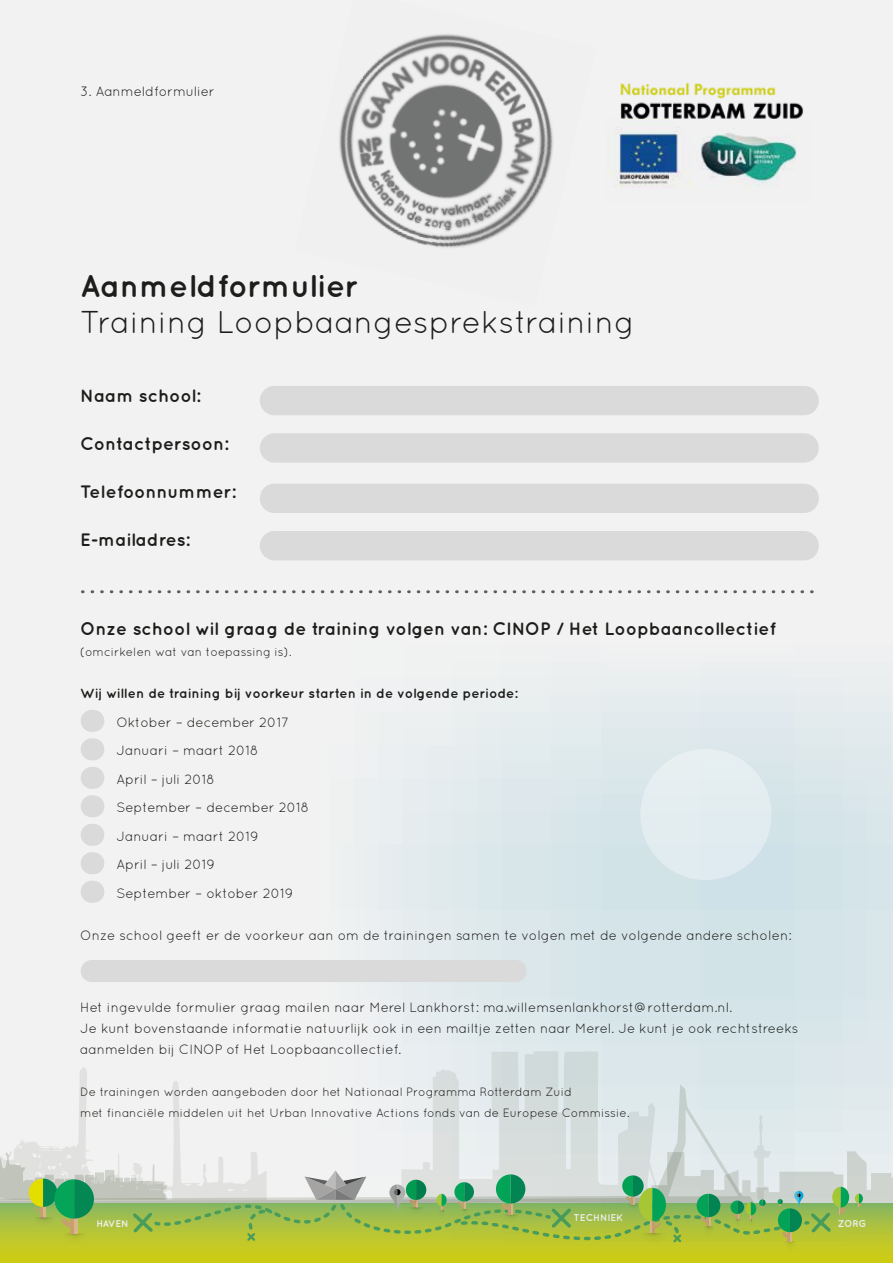
<style>
.page{position:relative;width:893px;height:1263px;background:#f2f2f2}
.page>*{position:absolute;margin:0;border:0;box-sizing:border-box;transform-origin:0 0}
.t1{font:31.5px "Quicksand";color:#1d1d1b}
.t2{font:700 31.5px "Quicksand";color:#1d1d1b}
.t3{font:700 18px "Quicksand";color:#1d1d1b}
.t4{font:13.5px/28.5px "Quicksand";color:#1d1d1b}
.t5{font:700 13.5px "Quicksand";color:#1d1d1b}
.t6{font:12px/21px "Quicksand";color:#1d1d1b}
.t7{font:700 9.75px "Quicksand";color:#f0f0f0}
</style>
<div class="page">
<div style="left:0;top:1203px;width:893px;height:60px;background:#c9cb1b"></div>
<svg style="left:0;top:1067px;width:305px;height:177px"></svg>
<svg style="left:305px;top:687px;width:588px;height:576px"></svg>
<div style="left:640px;top:749px;width:131px;height:131px;background:#e3edf0;border-radius:50%"></div>
<img style="left:339px;top:34px;width:214px;height:214px">
<div style="left:260px;top:386px;width:559px;height:29px;background:#dadada;border-radius:15px"></div>
<div style="left:260px;top:433px;width:559px;height:30px;background:#dadada;border-radius:15px"></div>
<div style="left:81px;top:960px;width:445px;height:22px;background:#dadada;border-radius:11px"></div>
<div style="left:260px;top:484px;width:559px;height:29px;background:#dadada;border-radius:15px"></div>
<div style="left:260px;top:531px;width:559px;height:29px;background:#dadada;border-radius:15px"></div>
<div style="left:81px;top:710px;width:23px;height:22px;background:#dadada;border-radius:11px"></div>
<div style="left:81px;top:738px;width:23px;height:22px;background:#dadada;border-radius:11px"></div>
<div style="left:81px;top:767px;width:23px;height:22px;background:#dadada;border-radius:11px"></div>
<div style="left:81px;top:795px;width:23px;height:22px;background:#dadada;border-radius:11px"></div>
<div style="left:81px;top:824px;width:23px;height:22px;background:#dadada;border-radius:11px"></div>
<div style="left:81px;top:852px;width:23px;height:22px;background:#dadada;border-radius:11px"></div>
<div style="left:81px;top:881px;width:23px;height:22px;background:#dadada;border-radius:11px"></div>
<svg style="left:82px;top:590px;width:732px;height:3px"></svg>
<img style="left:620px;top:83px;width:183px;height:36px">
<img style="left:614px;top:119px;width:183px;height:69px">
<p class="t4" style="left:80px;top:77px;width:136px">3. Aanmeldformulier</p>
<h1 class="t2" style="left:80px;top:267px;width:280px">Aanmeldformulier</h1>
<h1 class="t1" style="left:80px;top:304px;width:556px">Training Loopbaangesprekstraining</h1>
<h2 class="t3" style="left:80px;top:385px;width:122px">Naam school:</h2>
<h2 class="t3" style="left:80px;top:433px;width:150px">Contactpersoon:</h2>
<h2 class="t3" style="left:80px;top:481px;width:157px">Telefoonnummer:</h2>
<h2 class="t3" style="left:80px;top:529px;width:111px">E-mailadres:</h2>
<h2 class="t3" style="left:80px;top:618px;width:697px">Onze school wil graag de training volgen van: CINOP / Het Loopbaancollectief</h2>
<p class="t6" style="left:80px;top:641px;width:213px">(omcirkelen wat van toepassing is).</p>
<p class="t5" style="left:80px;top:685px;width:439px">Wij willen de training bij voorkeur starten in de volgende periode:</p>
<p class="t4" style="left:116px;top:708px;width:194px">Oktober – december 2017<br>Januari – maart 2018<br>April – juli 2018<br>September – december 2018<br>Januari – maart 2019<br>April – juli 2019<br>September – oktober 2019</p>
<p class="t4" style="left:80px;top:921px;width:713px">Onze school geeft er de voorkeur aan om de trainingen samen te volgen met de volgende andere scholen:</p>
<p class="t4" style="left:80px;top:996px;width:720px;line-height:21px">Het ingevulde formulier graag mailen naar Merel Lankhorst: ma.willemsenlankhorst@rotterdam.nl.<br>Je kunt bovenstaande informatie natuurlijk ook in een mailtje zetten naar Merel. Je kunt je ook rechtstreeks aanmelden bij CINOP of Het Loopbaancollectief.</p>
<p class="t6" style="left:80px;top:1081px;width:551px">De trainingen worden aangeboden door het Nationaal Programma Rotterdam Zuid<br>met financiële middelen uit het Urban Innovative Actions fonds van de Europese Commissie.</p>
<p class="t7" style="left:97px;top:1218px;width:34px">HAVEN</p>
<p class="t7" style="left:574px;top:1212px;width:51px">TECHNIEK</p>
<p class="t7" style="left:838px;top:1218px;width:30px">ZORG</p>
</div>
